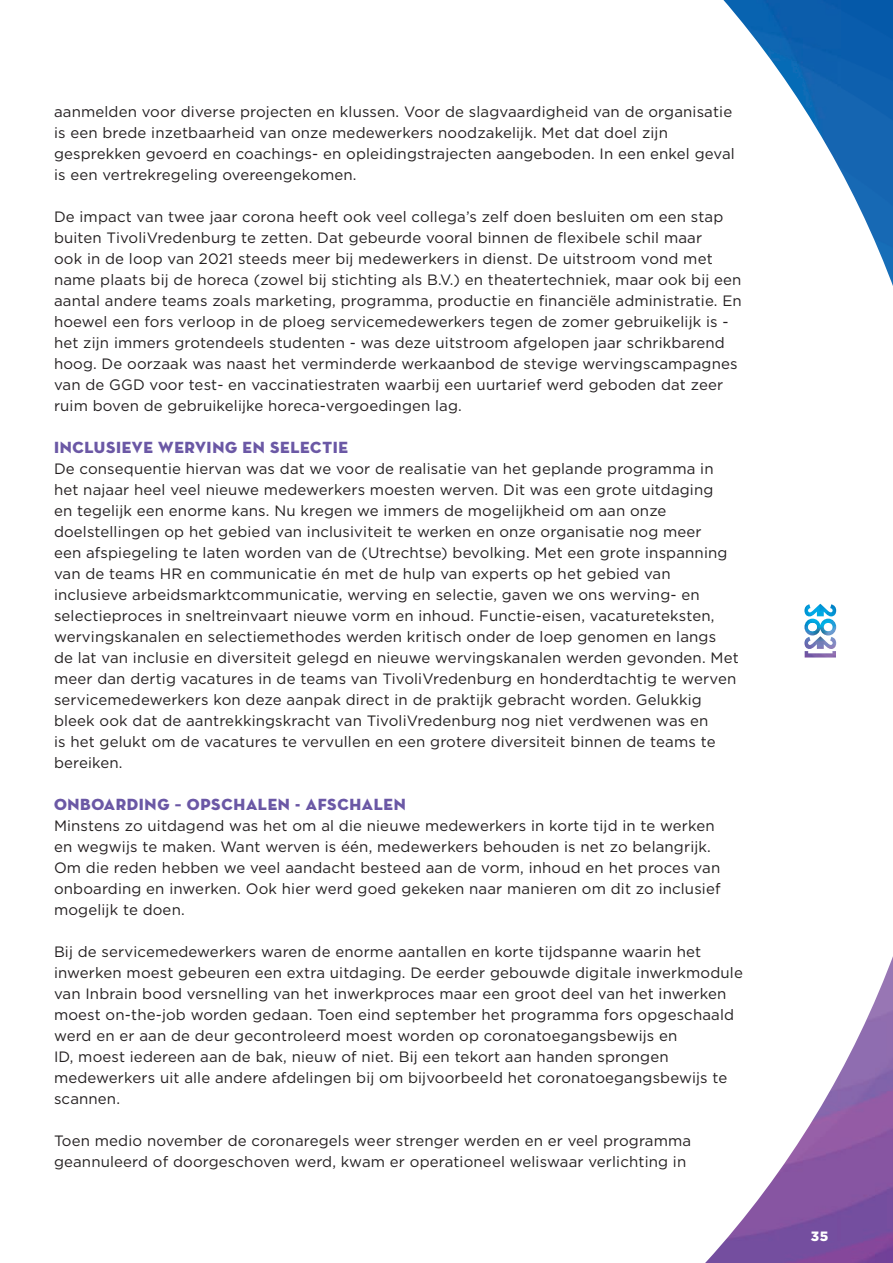
<style>
.page{position:relative;width:893px;height:1263px;background:#fff}
.page>*{position:absolute;margin:0;border:0;box-sizing:border-box;transform-origin:0 0}
.t1{font:16.5px "Neutra Disp Titling";letter-spacing:.04em;color:#6b58a5}
.t2{font:15px/21px "Gotham";letter-spacing:.01em;color:#231f20}
.t3{font:900 13.5px "Gotham";color:#fff}
</style>
<div class="page">
<svg style="left:705px;top:0;width:188px;height:1263px"></svg>
<div style="left:808px;top:623px;width:9px;height:8px;background:#fff;border-radius:50%"></div>
<div style="left:824px;top:623px;width:8px;height:8px;background:#fff;border-radius:50%"></div>
<p class="t2" style="left:54px;top:101px;width:682px">aanmelden voor diverse projecten en klussen. Voor de slagvaardigheid van de organisatie is een brede inzetbaarheid van onze medewerkers noodzakelijk. Met dat doel zijn gesprekken gevoerd en coachings- en opleidingstrajecten aangeboden. In een enkel geval is een vertrekregeling overeengekomen.</p>
<p class="t2" style="left:54px;top:206px;width:689px">De impact van twee jaar corona heeft ook veel collega’s zelf doen besluiten om een stap buiten TivoliVredenburg te zetten. Dat gebeurde vooral binnen de flexibele schil maar<br>ook in de loop van 2021 steeds meer bij medewerkers in dienst. De uitstroom vond met name plaats bij de horeca (zowel bij stichting als B.V.) en theatertechniek, maar ook bij een aantal andere teams zoals marketing, programma, productie en financiële administratie. En hoewel een fors verloop in de ploeg servicemedewerkers tegen de zomer gebruikelijk is - het zijn immers grotendeels studenten - was deze uitstroom afgelopen jaar schrikbarend hoog. De oorzaak was naast het verminderde werkaanbod de stevige wervingscampagnes van de GGD voor test- en vaccinatiestraten waarbij een uurtarief werd geboden dat zeer ruim boven de gebruikelijke horeca-vergoedingen lag.</p>
<p class="t1" style="left:54px;top:437px;width:295px">INCLUSIEVE WERVING EN SELECTIE</p>
<p class="t2" style="left:54px;top:458px;width:686px">De consequentie hiervan was dat we voor de realisatie van het geplande programma in het najaar heel veel nieuwe medewerkers moesten werven. Dit was een grote uitdaging<br>en tegelijk een enorme kans. Nu kregen we immers de mogelijkheid om aan onze doelstellingen op het gebied van inclusiviteit te werken en onze organisatie nog meer<br>een afspiegeling te laten worden van de (Utrechtse) bevolking. Met een grote inspanning van de teams HR en communicatie én met de hulp van experts op het gebied van inclusieve arbeidsmarktcommunicatie, werving en selectie, gaven we ons werving- en selectieproces in sneltreinvaart nieuwe vorm en inhoud. Functie-eisen, vacatureteksten, wervingskanalen en selectiemethodes werden kritisch onder de loep genomen en langs de lat van inclusie en diversiteit gelegd en nieuwe wervingskanalen werden gevonden. Met meer dan dertig vacatures in de teams van TivoliVredenburg en honderdtachtig te werven servicemedewerkers kon deze aanpak direct in de praktijk gebracht worden. Gelukkig bleek ook dat de aantrekkingskracht van TivoliVredenburg nog niet verdwenen was en<br>is het gelukt om de vacatures te vervullen en een grotere diversiteit binnen de teams te bereiken.</p>
<p class="t1" style="left:54px;top:794px;width:353px">ONBOARDING – OPSCHALEN - AFSCHALEN</p>
<p class="t2" style="left:54px;top:815px;width:668px">Minstens zo uitdagend was het om al die nieuwe medewerkers in korte tijd in te werken en wegwijs te maken. Want werven is één, medewerkers behouden is net zo belangrijk.<br>Om die reden hebben we veel aandacht besteed aan de vorm, inhoud en het proces van onboarding en inwerken. Ook hier werd goed gekeken naar manieren om dit zo inclusief mogelijk te doen.</p>
<p class="t2" style="left:54px;top:941px;width:690px">Bij de servicemedewerkers waren de enorme aantallen en korte tijdspanne waarin het inwerken moest gebeuren een extra uitdaging. De eerder gebouwde digitale inwerkmodule van Inbrain bood versnelling van het inwerkproces maar een groot deel van het inwerken moest on-the-job worden gedaan. Toen eind september het programma fors opgeschaald werd en er aan de deur gecontroleerd moest worden op coronatoegangsbewijs en<br>ID, moest iedereen aan de bak, nieuw of niet. Bij een tekort aan handen sprongen medewerkers uit alle andere afdelingen bij om bijvoorbeeld het coronatoegangsbewijs te scannen.</p>
<p class="t2" style="left:54px;top:1130px;width:639px">Toen medio november de coronaregels weer strenger werden en er veel programma geannuleerd of doorgeschoven werd, kwam er operationeel weliswaar verlichting in</p>
<p class="t3" style="left:811px;top:1227px;width:19px">35</p>
</div>
